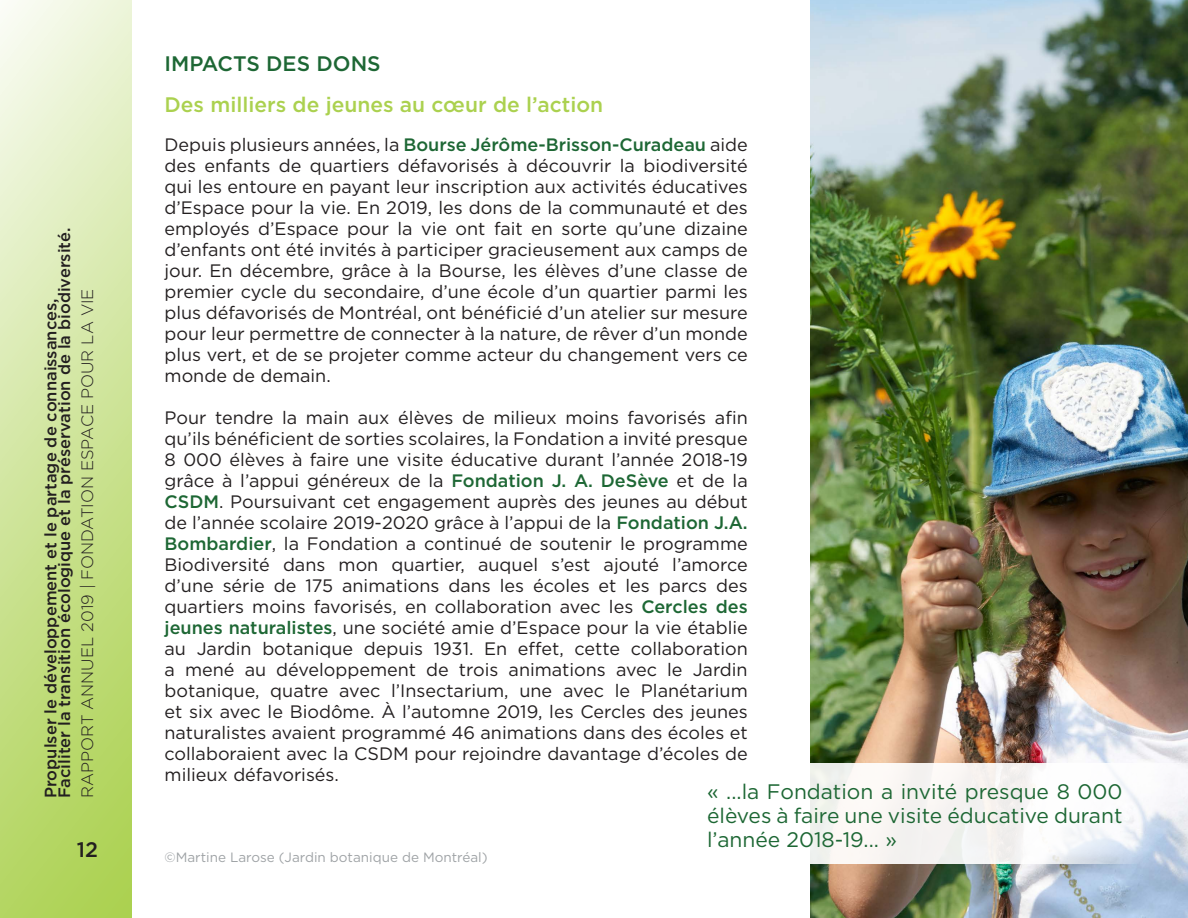
<style>
.page{position:relative;width:1188px;height:918px;background:#fff}
.page>*{position:absolute;margin:0;border:0;box-sizing:border-box;transform-origin:0 0}
.Accroches{font:21px/24px "Gotham";color:#1d6734;text-align:justify}
.Sous-titre{font:500 21px "Gotham";color:#abd14f}
.Titres{font:500 21px "Gotham";color:#1d6734}
.no_pages{font:500 21px "Gotham";color:#231f20}
.Texte{font:18px/21px "Gotham";color:#231f20;text-align:justify}
.t1{font:500 16.5px/13.5px "Gotham";color:#231f20}
.t2{font:300 16.5px "Gotham";color:#231f20}
.t3{font:13.5px "Gotham";color:#9fa3a6}
.s1{font-weight:500;color:#1d6734}
</style>
<div class="page">
<svg style="left:0;top:0;width:132px;height:918px;background:#cfe49b"></svg>
<img style="left:810px;top:0;width:378px;height:918px">
<svg style="left:810px;top:763px;width:378px;height:101px;fill:#f6f5f4"></svg>
<p class="t1" style="left:44px;top:798px;width:572px;rotate:-90deg">Propulser le développement et le partage de connaissances,<br>Faciliter la transition écologique et la préservation de la biodiversité.</p>
<p class="t2" style="left:77px;top:798px;width:511px;rotate:-90deg">RAPPORT ANNUEL 2019 | FONDATION ESPACE POUR LA VIE</p>
<p class="no_pages" style="left:77px;top:836px;width:23px">12</p>
<p class="Titres" style="left:165px;top:50px;width:218px">IMPACTS DES DONS</p>
<p class="Sous-titre" style="left:165px;top:91px;width:440px">Des milliers de jeunes au cœur de l’action</p>
<p class="Texte" style="left:165px;top:134px;width:585px">Depuis plusieurs années, la <span class="s1">Bourse Jérôme-Brisson-Curadeau</span> aide des enfants de quartiers défavorisés à découvrir la biodiversité qui les entoure en payant leur inscription aux activités éducatives d’Espace pour la vie. En 2019, les dons de la communauté et des employés d’Espace pour la vie ont fait en sorte qu’une dizaine d’enfants ont été invités à participer gracieusement aux camps de jour. En décembre, grâce à la Bourse, les élèves d’une classe de premier cycle du secondaire, d’une école d’un quartier parmi les plus défavorisés de Montréal, ont bénéficié d’un atelier sur mesure pour leur permettre de connecter à la nature, de rêver d’un monde plus vert, et de se projeter comme acteur du changement vers ce monde de demain.</p>
<p class="Texte" style="left:165px;top:407px;width:585px">Pour tendre la main aux élèves de milieux moins favorisés afin qu’ils bénéficient de sorties scolaires, la Fondation a invité presque 8 000 élèves à faire une visite éducative durant l’année 2018-19 grâce à l’appui généreux de la <span class="s1">Fondation J. A. DeSève</span> et de la <span class="s1">CSDM</span>. Poursuivant cet engagement auprès des jeunes au début de l’année scolaire 2019-2020 grâce à l’appui de la <span class="s1">Fondation J.A.<br>Bombardier</span>, la Fondation a continué de soutenir le programme Biodiversité dans mon quartier, auquel s’est ajouté l’amorce d’une série de 175 animations dans les écoles et les parcs des quartiers moins favorisés, en collaboration avec les <span class="s1">Cercles des jeunes naturalistes</span>, une société amie d’Espace pour la vie établie au Jardin botanique depuis 1931. En effet, cette collaboration a mené au développement de trois animations avec le Jardin botanique, quatre avec l’Insectarium, une avec le Planétarium et six avec le Biodôme. À l’automne 2019, les Cercles des jeunes naturalistes avaient programmé 46 animations dans des écoles et collaboraient avec la CSDM pour rejoindre davantage d’écoles de milieux défavorisés.</p>
<p class="Accroches" style="left:707px;top:779px;width:417px">« ...la Fondation a invité presque 8 000 élèves à faire une visite éducative durant l’année 2018-19... »</p>
<p class="t3" style="left:165px;top:849px;width:325px">©Martine Larose (Jardin botanique de Montréal)</p>
</div>
